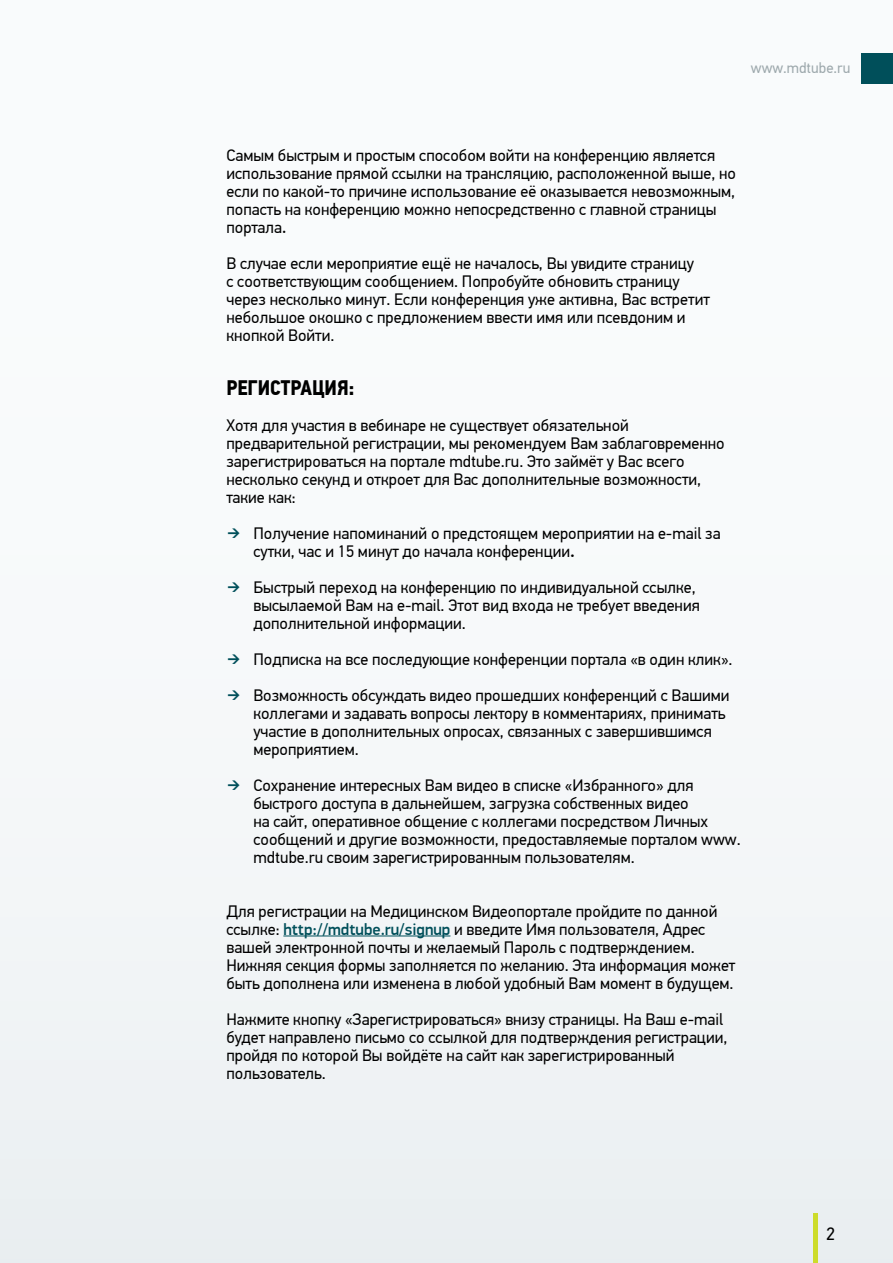
<style>
.page{position:relative;width:893px;height:1263px;background:#f7f9fa}
.page>*{position:absolute;margin:0;border:0;box-sizing:border-box;transform-origin:0 0}
.t1{font:700 21px "PF Din Text Cond Pro";color:#000}
.t2{font:18px "PF Din Text Pro";color:#000}
.t3{font:16.5px/18px "PF Din Text Pro";color:#000}
.t4{font:15px "PF Din Text Pro";color:#9ea9ad}
.s1{font-family:"PF Din Display Pro";font-weight:500}
.s2{color:#004f5a}
.s3{font-family:"PF Din Display Pro";font-weight:700}
.s4{font-family:"PF Din Display Pro";font-weight:500;color:#004f5a}
</style>
<div class="page">
<hr style="left:813px;top:1213px;width:4px;height:50px;background:#cddc2b">
<div style="left:862px;top:53px;width:31px;height:31px;background:#004f5a"></div>
<hr style="left:283px;top:935px;width:167px;height:1px;background:#004f5a">
<p class="t4" style="left:751px;top:59px;width:101px">www.mdtube.ru</p>
<p class="t3" style="left:226px;top:147px;width:511px">Самым быстрым и простым способом войти на конференцию является использование прямой ссылки на трансляцию, расположенной выше, но если по какой-то причине использование её оказывается невозможным, попасть на конференцию можно непосредственно с главной страницы портала<span class="s1">.</span></p>
<p class="t3" style="left:226px;top:255px;width:485px">В случае если мероприятие ещё не началось, Вы увидите страницу<br>с соответствующим сообщением. Попробуйте обновить страницу через несколько минут. Если конференция уже активна, Вас встретит небольшое окошко с предложением ввести имя или псевдоним и кнопкой Войти.</p>
<p class="t1" style="left:226px;top:375px;width:129px">РЕГИСТРАЦИЯ:</p>
<p class="t3" style="left:226px;top:417px;width:500px">Хотя для участия в вебинаре не существует обязательной предварительной регистрации, мы рекомендуем Вам заблаговременно зарегистрироваться на портале mdtube.ru. Это займёт у Вас всего несколько секунд и откроет для Вас дополнительные возможности, такие как:</p>
<p class="t3" style="left:253px;top:525px;width:469px;text-indent:-26px"><span class="s2">➔</span> Получение напоминаний о предстоящем мероприятии на e-mail за сутки, час и 15 минут до начала конференции<span class="s3">.</span></p>
<p class="t3" style="left:253px;top:579px;width:448px;text-indent:-26px"><span class="s2">➔</span> Быстрый переход на конференцию по индивидуальной ссылке, высылаемой Вам на e-mail. Этот вид входа не требует введения дополнительной информации.</p>
<p class="t3" style="left:228px;top:650px;width:506px"><span class="s2">➔</span> Подписка на все последующие конференции портала «в один клик».</p>
<p class="t3" style="left:253px;top:686px;width:478px;text-indent:-26px"><span class="s2">➔</span> Возможность обсуждать видео прошедших конференций с Вашими коллегами и задавать вопросы лектору в комментариях, принимать участие в дополнительных опросах, связанных с завершившимся мероприятием.</p>
<p class="t3" style="left:253px;top:776px;width:489px;text-indent:-26px"><span class="s2">➔</span> Сохранение интересных Вам видео в списке «Избранного» для быстрого доступа в дальнейшем, загрузка собственных видео<br>на сайт, оперативное общение с коллегами посредством Личных сообщений и другие возможности, предоставляемые порталом www. mdtube.ru своим зарегистрированным пользователям.</p>
<p class="t3" style="left:226px;top:902px;width:511px">Для регистрации на Медицинском Видеопортале пройдите по данной ссылке: <span class="s4">http://mdtube.ru/signup</span> и введите Имя пользователя, Адрес вашей электронной почты и желаемый Пароль с подтверждением.<br>Нижняя секция формы заполняется по желанию. Эта информация может быть дополнена или изменена в любой удобный Вам момент в будущем.</p>
<p class="t3" style="left:226px;top:1010px;width:503px">Нажмите кнопку «Зарегистрироваться» внизу страницы. На Ваш e-mail будет направлено письмо со ссылкой для подтверждения регистрации, пройдя по которой Вы войдёте на сайт как зарегистрированный пользователь.</p>
<p class="t2" style="left:826px;top:1223px;width:10px">2</p>
</div>
